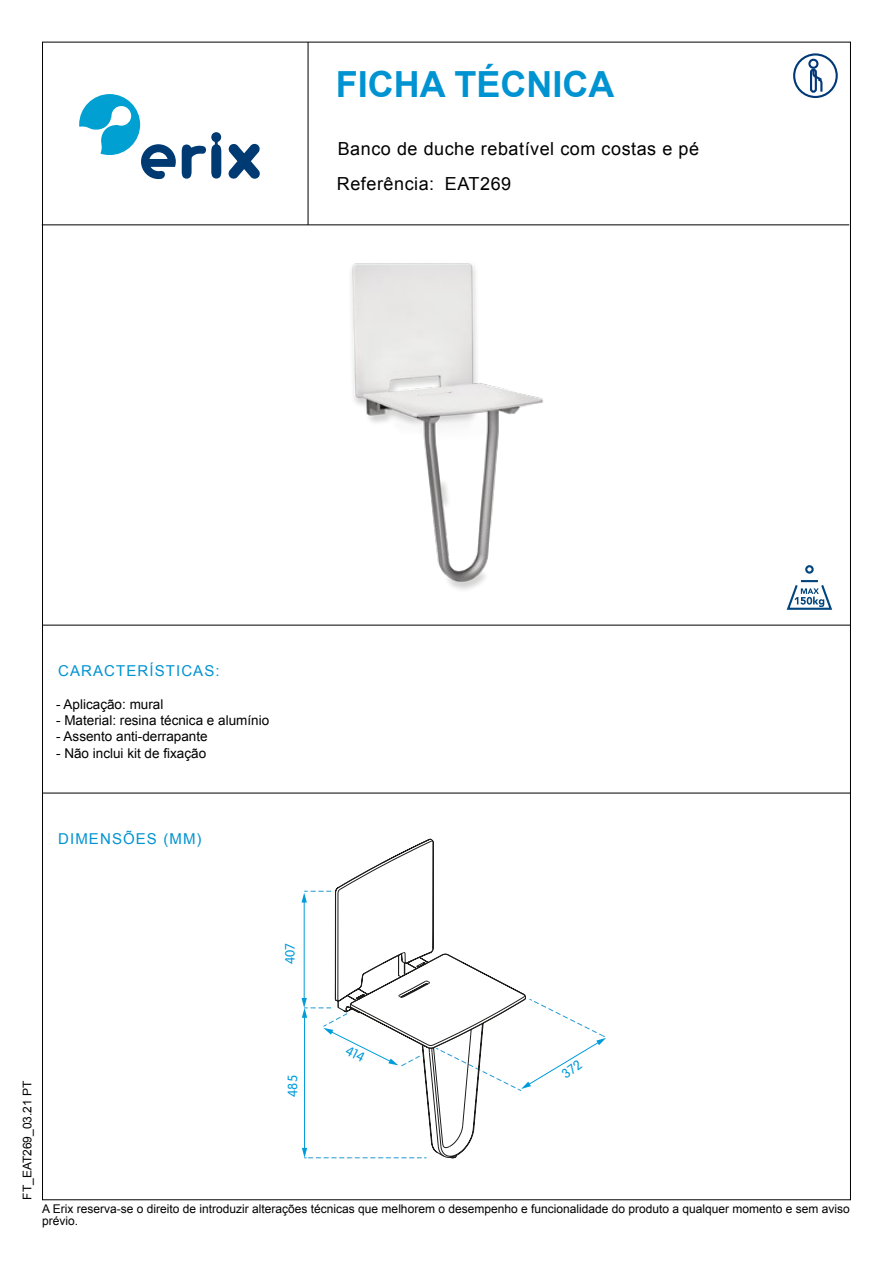
<style>
.page{position:relative;width:893px;height:1263px;background:#fff}
.page>*{position:absolute;margin:0;border:0;box-sizing:border-box;transform-origin:0 0}
.t1{font:700 36px "Arial";color:#0093d1}
.t2{font:18px "Arial";letter-spacing:.03em;color:#020101}
.t3{font:15px "Arial";letter-spacing:.075em;color:#0093d1}
.t4{font:13.5px "Arial";color:#020101}
.t5{font:300 13.35px "VAG Rounded LT";color:#009bda}
.t6{font:12px/12px "Arial";color:#020101}
</style>
<div class="page">
<svg style="left:182px;top:132px;width:39px;height:47px"></svg>
<svg style="left:228px;top:143px;width:32px;height:36px"></svg>
<svg style="left:79px;top:94px;width:97px;height:85px"></svg>
<hr style="left:42px;top:224px;width:807px;height:1px;background:#020101">
<hr style="left:43px;top:793px;width:807px;height:1px;background:#020101">
<hr style="left:43px;top:625px;width:807px;height:1px;background:#020101">
<hr style="left:308px;top:42px;width:1px;height:183px;background:#020101">
<div style="left:793px;top:53px;width:45px;height:45px;border:2px solid #003977;border-radius:50%"></div>
<div style="left:808px;top:59px;width:10px;height:10px;border:2px solid #003977;border-radius:50%"></div>
<div style="left:810px;top:69px;width:7px;height:24px;border:2px solid #003977;border-radius:2px"></div>
<svg style="left:811px;top:68px;width:12px;height:25px"></svg>
<svg style="left:786px;top:580px;width:47px;height:30px"></svg>
<div style="left:805px;top:565px;width:9px;height:9px;border:2px solid #00457e;border-radius:50%"></div>
<img style="left:351px;top:263px;width:193px;height:327px">
<hr style="left:304px;top:901px;width:1px;height:99px;background:#009bda">
<svg style="left:335px;top:839px;width:191px;height:319px"></svg>
<hr style="left:304px;top:1016px;width:1px;height:134px;background:#009bda">
<svg style="left:301px;top:891px;width:30px;height:11px"></svg>
<svg style="left:302px;top:1148px;width:125px;height:10px"></svg>
<svg style="left:435px;top:998px;width:171px;height:93px"></svg>
<svg style="left:301px;top:998px;width:120px;height:70px"></svg>
<h1 class="t1" style="left:336px;top:61px;width:280px">FICHA TÉCNICA</h1>
<h2 class="t2" style="left:338px;top:137px;width:363px">Banco de duche rebatível com costas e pé</h2>
<h2 class="t2" style="left:337px;top:172px;width:176px">Referência: EAT269</h2>
<p class="t3" style="left:58px;top:661px;width:163px">CARACTERÍSTICAS:</p>
<p class="t4" style="left:56px;top:695px;width:109px">- Aplicação: mural</p>
<p class="t4" style="left:56px;top:712px;width:215px">- Material: resina técnica e alumínio</p>
<p class="t4" style="left:56px;top:728px;width:153px">- Assento anti-derrapante</p>
<p class="t4" style="left:56px;top:744px;width:152px">- Não inclui kit de fixação</p>
<p class="t3" style="left:58px;top:829px;width:145px">DIMENSÕES (MM)</p>
<p class="t5" style="left:283px;top:964px;width:23px;rotate:-90deg">407</p>
<p class="t6" style="left:21px;top:1200px;width:121px;rotate:-90deg">FT_EAT269_03.21 PT</p>
<p class="t5" style="left:285px;top:1097px;width:23px;rotate:-90deg">485</p>
<p class="t6" style="left:42px;top:1203px;width:809px">A Erix reserva-se o direito de introduzir alterações técnicas que melhorem o desempenho e funcionalidade do produto a qualquer momento e sem aviso prévio.</p>
</div>
